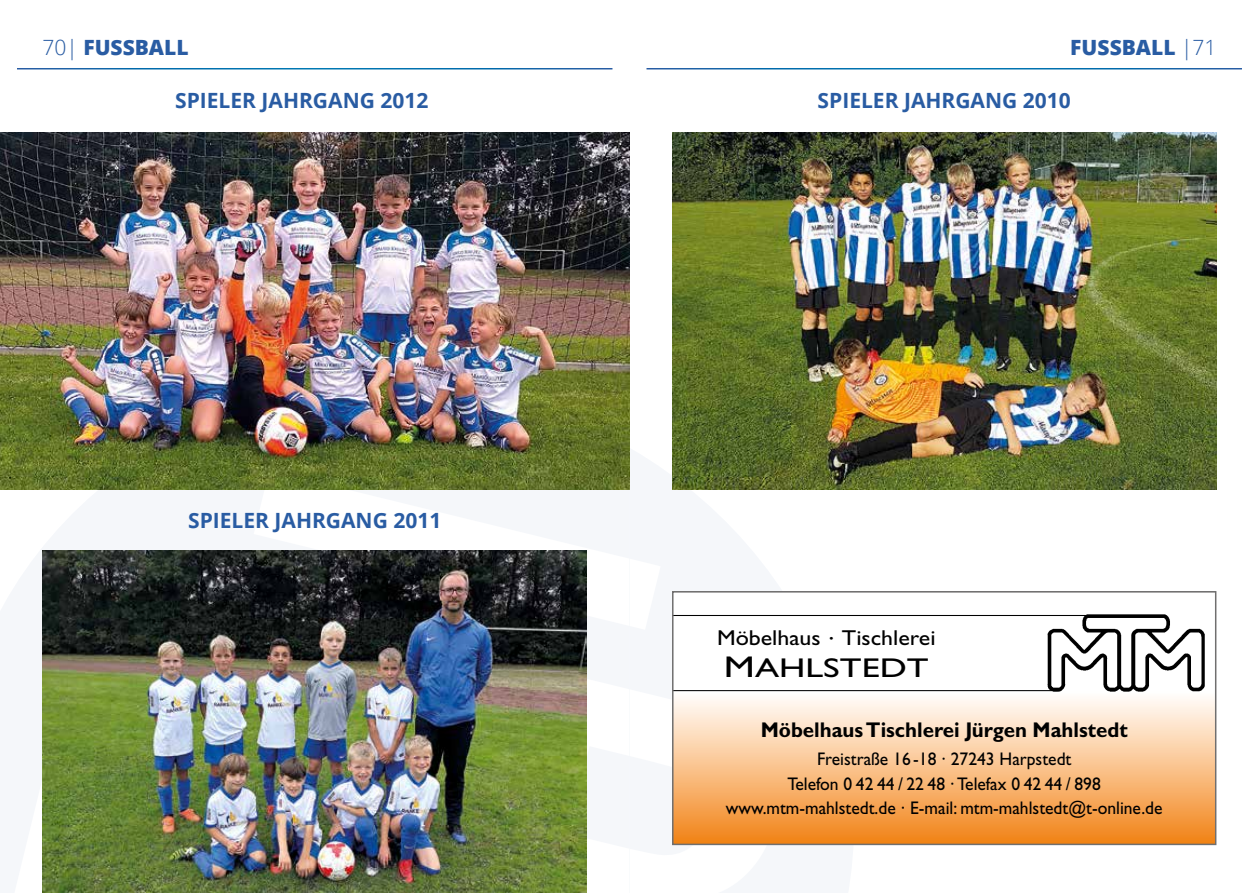
<style>
.page{position:relative;width:1259px;height:893px;background:#fff}
.page>*{position:absolute;margin:0;border:0;box-sizing:border-box;transform-origin:0 0}
.t1{font:27.15px "Gill Sans";color:#000;scale:1.33 1}
.t2{font:21.6px "Gill Sans";color:#000;scale:1.11 1}
.t3{font:700 21.3px "Gill Sans Std";color:#000;scale:.96 1}
.t4{font:700 21px "Open Sans";color:#295ca3}
.t5{font:800 21px "Open Sans";color:#295ca3}
.t6{font:18.3px/24.3px "Gill Sans Std";color:#000;text-align:center;scale:.96 1}
.s1{font-weight:300}
.s2{font-family:"Helvetica Neue"}
.s3{font-size:30px}
</style>
<div class="page">
<img style="left:672px;top:133px;width:544px;height:356px">
<img style="left:0;top:133px;width:629px;height:356px">
<svg style="left:675px;top:691px;width:538px;height:151px;background:#f9c28c"></svg>
<hr style="left:673px;top:615px;width:417px;height:1px;background:#000">
<hr style="left:673px;top:690px;width:384px;height:1px;background:#000">
<img style="left:1043px;top:614px;width:168px;height:82px">
<div style="left:672px;top:591px;width:544px;height:254px;border:2px solid #706f6f"></div>
<img style="left:43px;top:551px;width:544px;height:342px">
<p class="t5" style="left:43px;top:32px;width:148px"><span class="s1">70|</span> FUSSBALL</p>
<p class="t5" style="left:1070px;top:32px;width:148px">FUSSBALL <span class="s1">|71</span></p>
<p class="t4" style="left:175px;top:86px;width:255px">SPIELER JAHRGANG 2012</p>
<p class="t4" style="left:817px;top:86px;width:255px">SPIELER JAHRGANG 2010</p>
<p class="t4" style="left:188px;top:506px;width:255px">SPIELER JAHRGANG 2011</p>
<p class="t2" style="left:717px;top:625px;width:198px">Möbelhaus <span class="s2">·</span> Tischlerei</p>
<h1 class="t1" style="left:724px;top:652px;width:155px"><span class="s3">M</span>AHLSTEDT</h1>
<p class="t3" style="left:760px;top:717px;width:384px">Möbelhaus Tischlerei Jürgen Mahlstedt</p>
<p class="t6" style="left:726px;top:747px;width:456px">Freistraße 16 -18 · 27243 Harpstedt<br>Telefon 0 42 44 / 22 48 · Telefax 0 42 44 / 898 www.mtm-mahlstedt.de · E-mail: mtm-mahlstedt@t-online.de</p>
</div>
